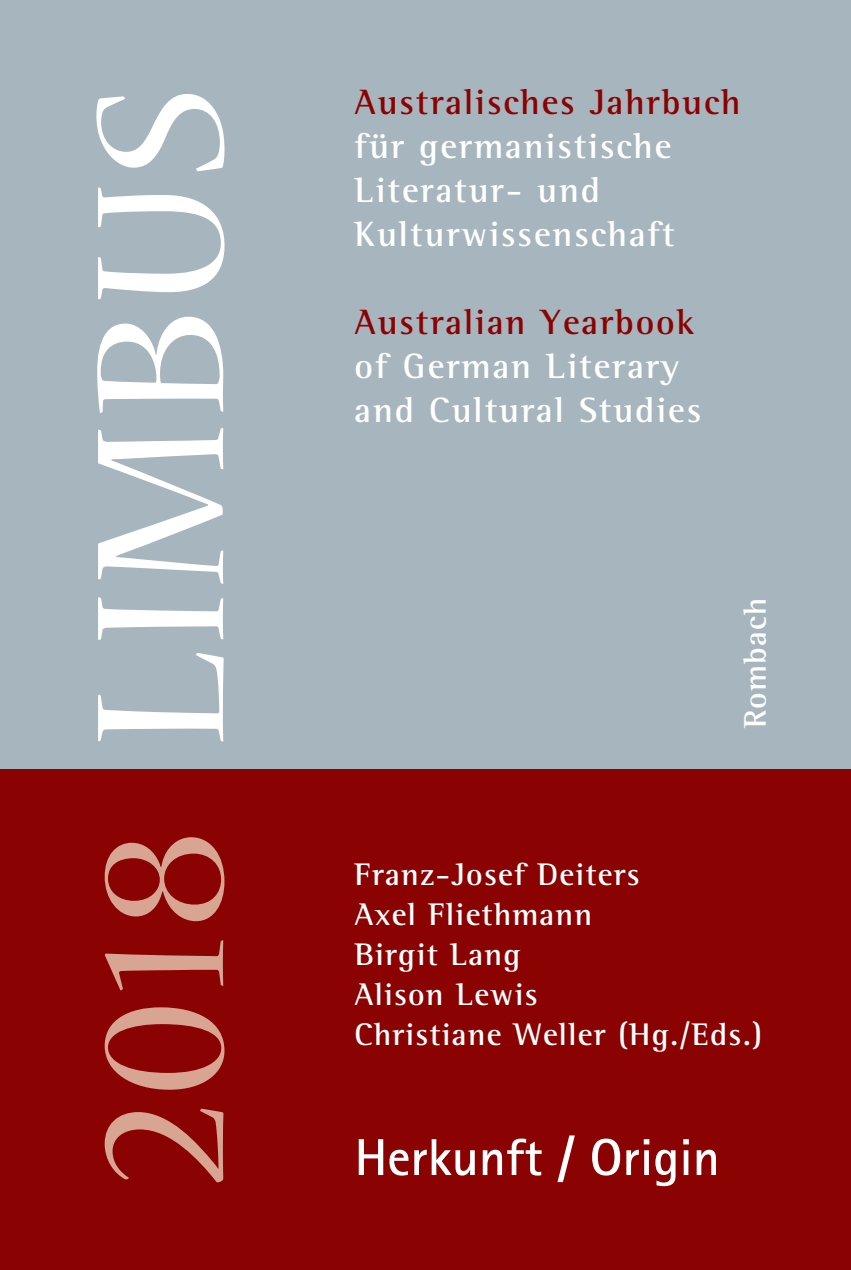
<style>
.page{position:relative;width:851px;height:1270px;background:#fff}
.page>*{position:absolute;margin:0;border:0;box-sizing:border-box;transform-origin:0 0}
.t1{font:202.4px "Nueva Std";letter-spacing:.025em;color:#fff}
.t2{font:700 52px "Rotis Sans Serif";color:#fff}
.t3{font:700 36px/44px "Rotis Semi Serif";letter-spacing:.05em;color:#fff}
.t4{font:700 36px "Rotis Semi Serif";letter-spacing:.05em;color:#8b0202}
.t5{font:700 32px/40px "Rotis Semi Serif";letter-spacing:.035em;color:#fff}
.s1{font-size:197.6px;color:#d8a592}
</style>
<div class="page">
<div style="left:0;top:0;width:850px;height:791px;background:#a7b6be"></div>
<div style="left:0;top:769px;width:850px;height:501px;background:#8b0202"></div>
<h1 class="t1" style="left:69px;top:1185px;width:1101px;rotate:-90deg"><span class="s1">2018</span> LIMBUS</h1>
<p class="t4" style="left:354px;top:80px;width:387px">Australisches Jahrbuch</p>
<p class="t3" style="left:354px;top:123px;width:321px">für germanistische<br>Literatur- und<br>Kulturwissenschaft</p>
<p class="t4" style="left:354px;top:300px;width:341px">Australian Yearbook</p>
<p class="t3" style="left:354px;top:343px;width:348px">of German Literary and Cultural Studies</p>
<p class="t5" style="left:734px;top:728px;width:132px;rotate:-90deg">Rombach</p>
<p class="t5" style="left:354px;top:854px;width:409px">Franz-Josef Deiters<br>Axel Fliethmann<br>Birgit Lang<br>Alison Lewis<br>Christiane Weller (Hg./Eds.)</p>
<h2 class="t2" style="left:354px;top:1124px;width:366px">Herkunft / Origin</h2>
</div>
